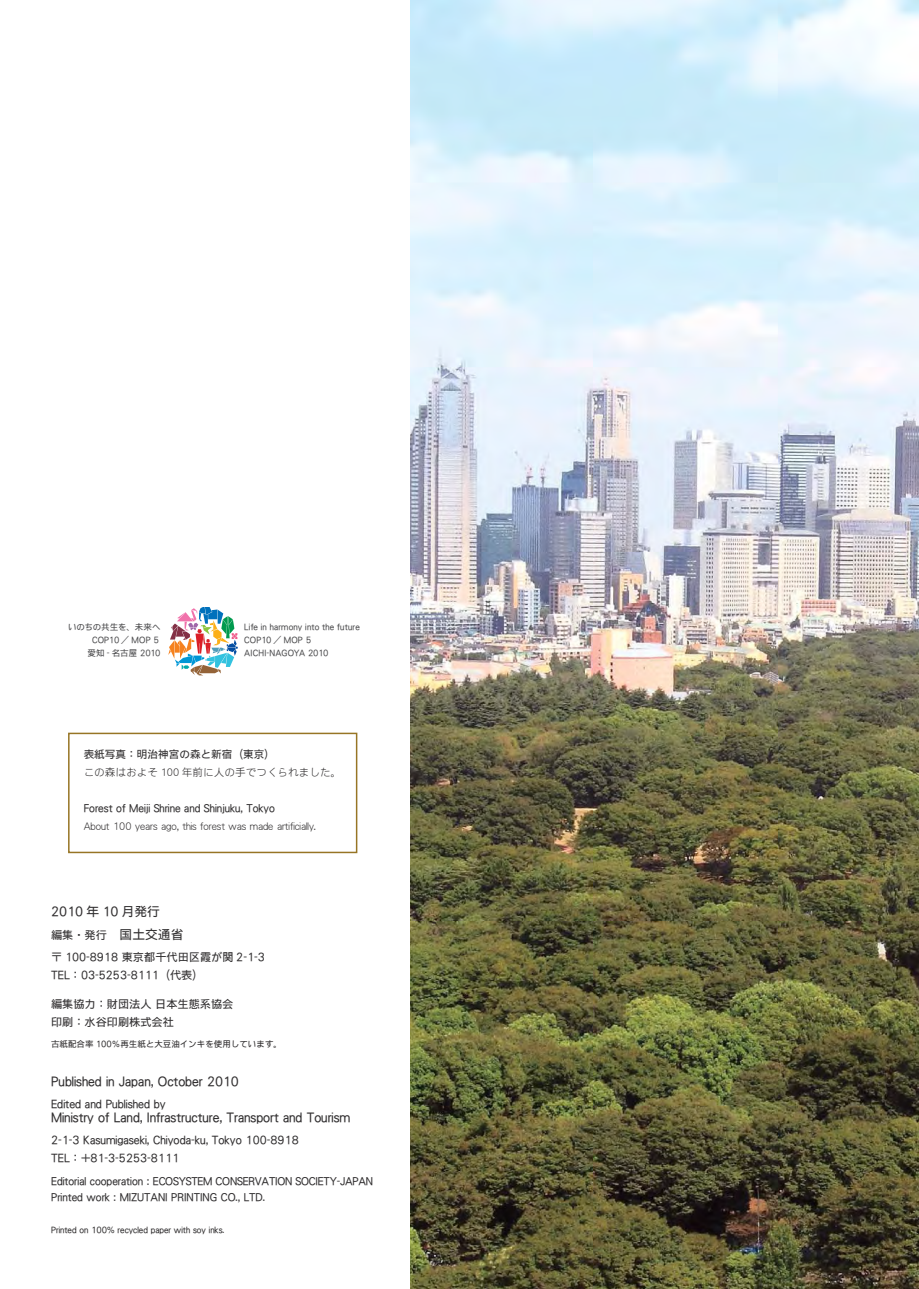
<style>
.page{position:relative;width:919px;height:1289px;background:#fff}
.page>*{position:absolute;margin:0;border:0;box-sizing:border-box;transform-origin:0 0}
.t1{font:12.75px/23.4px "DFP Gothic PCID W5";color:#323031}
.t2{font:11.1px/18px "DFP Gothic PCID W5";color:#323031}
.t3{font:10.65px/15.9px "DFP Gothic PCID W5";color:#323031}
.t4{font:10.65px "DFP Gothic PCID W3";color:#323031}
.t5{font:8.55px "DFP Gothic PCID W5";color:#323031}
.t6{font:8.55px/12.8px "DFP Gothic PCID W5";letter-spacing:.02em;color:#4c4c4e}
.t7{font:8.55px/12.8px "DFP Gothic PCID W5";letter-spacing:-.01em;color:#4c4c4e;text-align:right}
.s1{font-size:11.1px}
</style>
<div class="page">
<img style="left:410px;top:0;width:508px;height:1288px">
<div style="left:68px;top:732px;width:289px;height:121px;border:2px solid #977525"></div>
<svg style="left:168px;top:607px;width:70px;height:68px"></svg>
<p class="t7" style="left:68px;top:621px;width:94px">いのちの共生を、未来へ<br>COP10 ／ MOP ５<br>愛知 - 名古屋 2010</p>
<p class="t6" style="left:244px;top:621px;width:117px">Life in harmony into the future<br>COP10 ／ MOP ５<br>AICHI-NAGOYA 2010</p>
<p class="t3" style="left:84px;top:747px;width:193px">表紙写真：明治神宮の森と新宿（東京）</p>
<p class="t4" style="left:84px;top:767px;width:259px">この森はおよそ 100 年前に人の手でつくられました。</p>
<p class="t3" style="left:84px;top:801px;width:193px">Forest of Meiji Shrine and Shinjuku, Tokyo</p>
<p class="t4" style="left:84px;top:822px;width:234px">About 100 years ago, this forest was made artificially.</p>
<p class="t1" style="left:51px;top:900px;width:134px">2010 年 10 月発行<br><span class="s1">編集・発行</span>　国土交通省</p>
<p class="t2" style="left:51px;top:949px;width:215px">〒 100-8918 東京都千代田区霞が関 2-1-3<br>TEL：03-5253-8111（代表）</p>
<p class="t2" style="left:51px;top:996px;width:184px">編集協力：財団法人 日本生態系協会印刷：水谷印刷株式会社</p>
<p class="t5" style="left:51px;top:1040px;width:232px">古紙配合率 100％再生紙と大豆油インキを使用しています。</p>
<p class="t1" style="left:51px;top:1071px;width:189px">Published in Japan, October 2010</p>
<p class="t2" style="left:51px;top:1096px;width:116px">Edited and Published by</p>
<p class="t1" style="left:51px;top:1107px;width:301px">Ministry of Land, Infrastructure, Transport and Tourism</p>
<p class="t2" style="left:51px;top:1132px;width:249px">2-1-3 Kasumigaseki, Chiyoda-ku, Tokyo 100-8918<br>TEL：+81-3-5253-8111</p>
<p class="t3" style="left:51px;top:1174px;width:323px">Editorial cooperation : ECOSYSTEM CONSERVATION SOCIETY-JAPAN<br>Printed work : MIZUTANI PRINTING CO., LTD.</p>
<p class="t5" style="left:51px;top:1226px;width:175px">Printed on 100% recycled paper with soy inks.</p>
</div>
